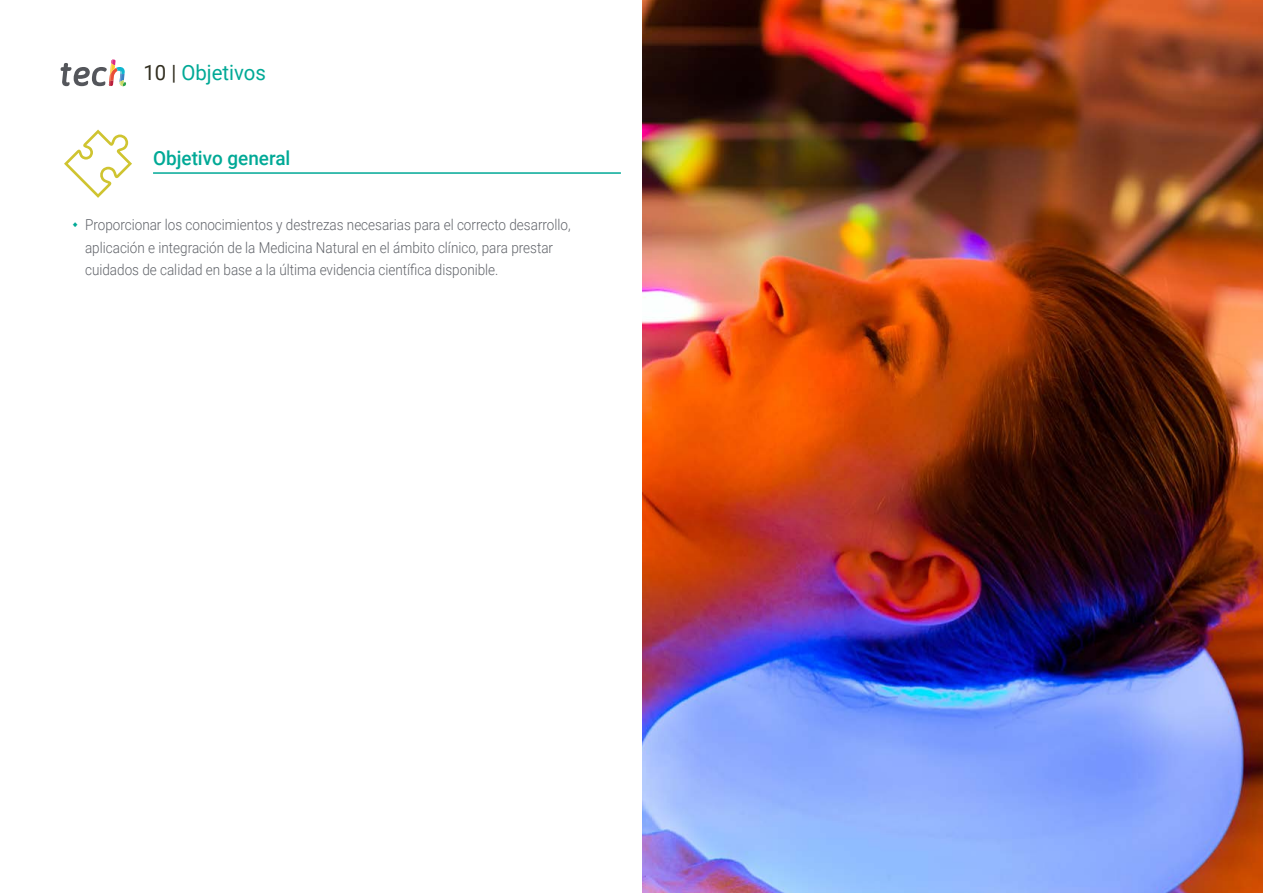
<style>
.page{position:relative;width:1263px;height:893px;background:#fff}
.page>*{position:absolute;margin:0;border:0;box-sizing:border-box;transform-origin:0 0}
.t1{font:21px "Roboto";color:#00a996}
.t2{font:500 19.5px "Roboto";color:#00a996}
.t3{font:300 15px/22.5px "Roboto";color:#61646a;scale:.9 1}
.s1{color:#312e20}
</style>
<div class="page">
<hr style="left:153px;top:173px;width:468px;height:1px;background:#00a996">
<svg style="left:64px;top:130px;width:68px;height:68px"></svg>
<img style="left:642px;top:0;width:621px;height:893px">
<svg style="left:61px;top:60px;width:65px;height:27px"></svg>
<h1 class="t1" style="left:144px;top:57px;width:124px"><span class="s1">10 |</span> Objetivos</h1>
<h2 class="t2" style="left:153px;top:144px;width:139px">Objetivo general</h2>
<p class="t3" style="left:85px;top:213px;width:541px">Proporcionar los conocimientos y destrezas necesarias para el correcto desarrollo, aplicación e integración de la Medicina Natural en el ámbito clínico, para prestar cuidados de calidad en base a la última evidencia científica disponible.</p>
</div>
